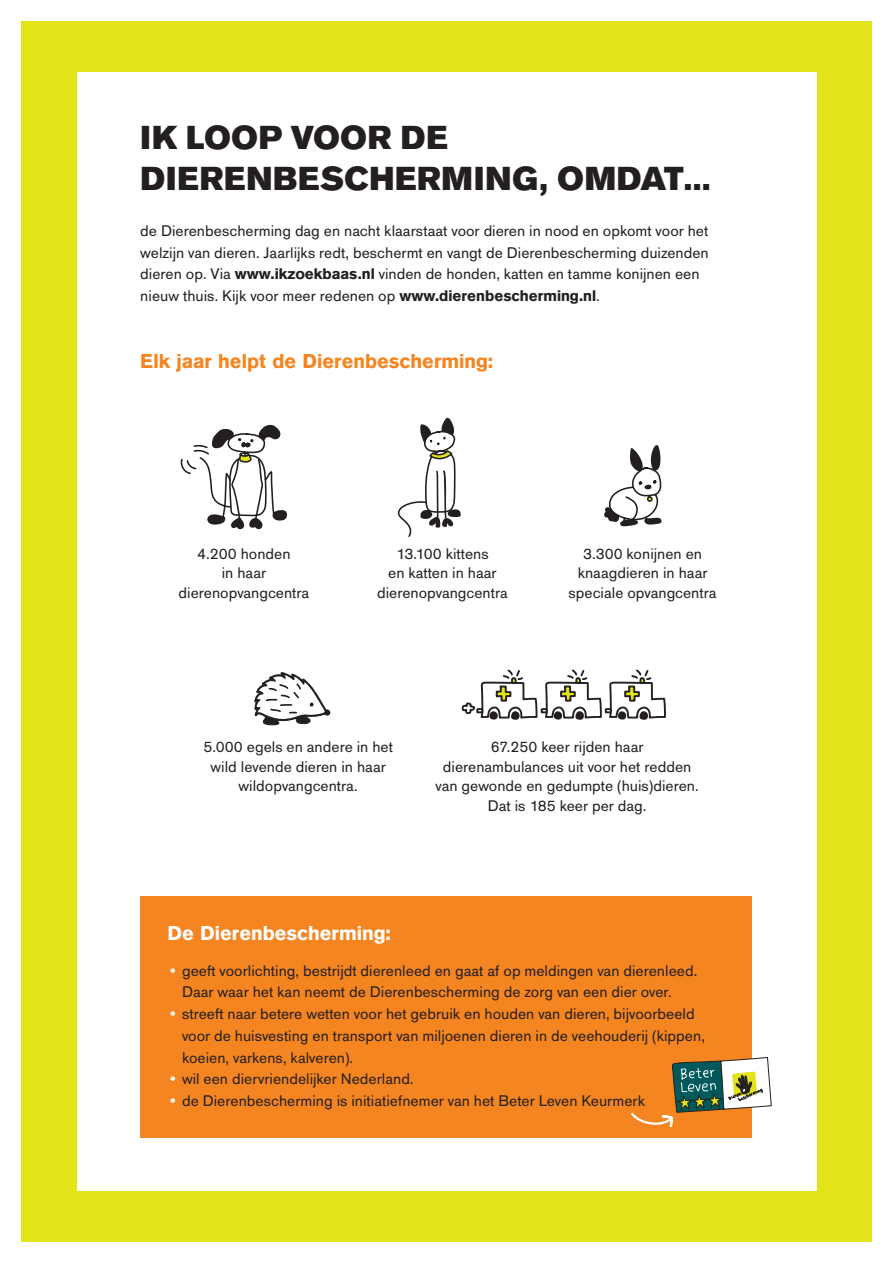
<style>
.page{position:relative;width:893px;height:1263px;background:#fff}
.page>*{position:absolute;margin:0;border:0;box-sizing:border-box;transform-origin:0 0}
.t1{font:900 34.8px/41.4px "Dierenbescherming Sans";color:#231f20}
.t2{font:700 21px "Dierenbescherming Sans";color:#f58520}
.t3{font:700 21px "Dierenbescherming Sans";color:#fff}
.t4{font:16.05px/19.5px "Dierenbescherming Sans";color:#231f20;text-align:center}
.s1{font-weight:700}
.s2{font-size:15.75px}
.s3{color:#fff}
</style>
<div class="page">
<div style="left:21px;top:21px;width:851px;height:1221px;background:#e2e318"></div>
<div style="left:77px;top:72px;width:739px;height:1119px;background:#fff"></div>
<div style="left:140px;top:896px;width:612px;height:242px;background:#f58520"></div>
<svg style="left:180px;top:424px;width:107px;height:106px"></svg>
<svg style="left:398px;top:417px;width:63px;height:120px"></svg>
<svg style="left:604px;top:445px;width:58px;height:82px"></svg>
<svg style="left:461px;top:669px;width:205px;height:51px"></svg>
<svg style="left:631px;top:1057px;width:141px;height:70px"></svg>
<svg style="left:254px;top:672px;width:77px;height:53px"></svg>
<h1 class="t1" style="left:140px;top:114px;width:572px">IK LOOP VOOR DE<br>DIERENBESCHERMING, OMDAT…</h1>
<p class="t4" style="left:140px;top:218px;width:570px;line-height:21.8px;text-align:left">de Dierenbescherming dag en nacht klaarstaat voor dieren in nood en opkomt voor het welzijn van dieren. Jaarlijks redt, beschermt en vangt de Dierenbescherming duizenden dieren op. Via <span class="s1">www.ikzoekbaas.nl</span> vinden de honden, katten en tamme konijnen een nieuw thuis. Kijk voor meer redenen op <span class="s1">www.dierenbescherming.nl</span>.</p>
<h2 class="t2" style="left:140px;top:345px;width:355px">Elk jaar helpt de Dierenbescherming:</h2>
<p class="t4" style="left:179px;top:542px;width:132px">4.200 honden<br>in haar dierenopvangcentra</p>
<p class="t4" style="left:377px;top:542px;width:132px">13.100 kittens<br>en katten in haar dierenopvangcentr<span class="s2">a</span></p>
<p class="t4" style="left:569px;top:542px;width:149px">3.300 konijnen en knaagdieren in haar speciale opvangcentra</p>
<p class="t4" style="left:203px;top:736px;width:191px">5.000 egels en andere in het wild levende dieren in haar wildopvangcentra.</p>
<p class="t4" style="left:435px;top:736px;width:265px">67.250 keer rijden haar dierenambulances uit voor het redden van gewonde en gedumpte (huis)dieren.<br>Dat is 185 keer per dag.</p>
<h2 class="t3" style="left:167px;top:917px;width:225px">De Dierenbescherming:</h2>
<p class="t4" style="left:182px;top:958px;width:517px;line-height:21.8px;text-align:left;text-indent:-15px"><span class="s3">•</span> geeft voorlichting, bestrijdt dierenleed en gaat af op meldingen van dierenleed.<br>Daar waar het kan neemt de Dierenbescherming de zorg van een dier over.</p>
<p class="t4" style="left:182px;top:1002px;width:524px;line-height:21.8px;text-align:left;text-indent:-15px"><span class="s3">•</span> streeft naar betere wetten voor het gebruik en houden van dieren, bijvoorbeeld voor de huisvesting en transport van miljoenen dieren in de veehouderij (kippen, koeien, varkens, kalveren).</p>
<p class="t4" style="left:167px;top:1068px;width:248px"><span class="s3">•</span> wil een diervriendelijker Nederland.</p>
<p class="t4" style="left:167px;top:1090px;width:479px"><span class="s3">•</span> de Dierenbescherming is initiatiefnemer van het Beter Leven Keurmerk</p>
</div>
